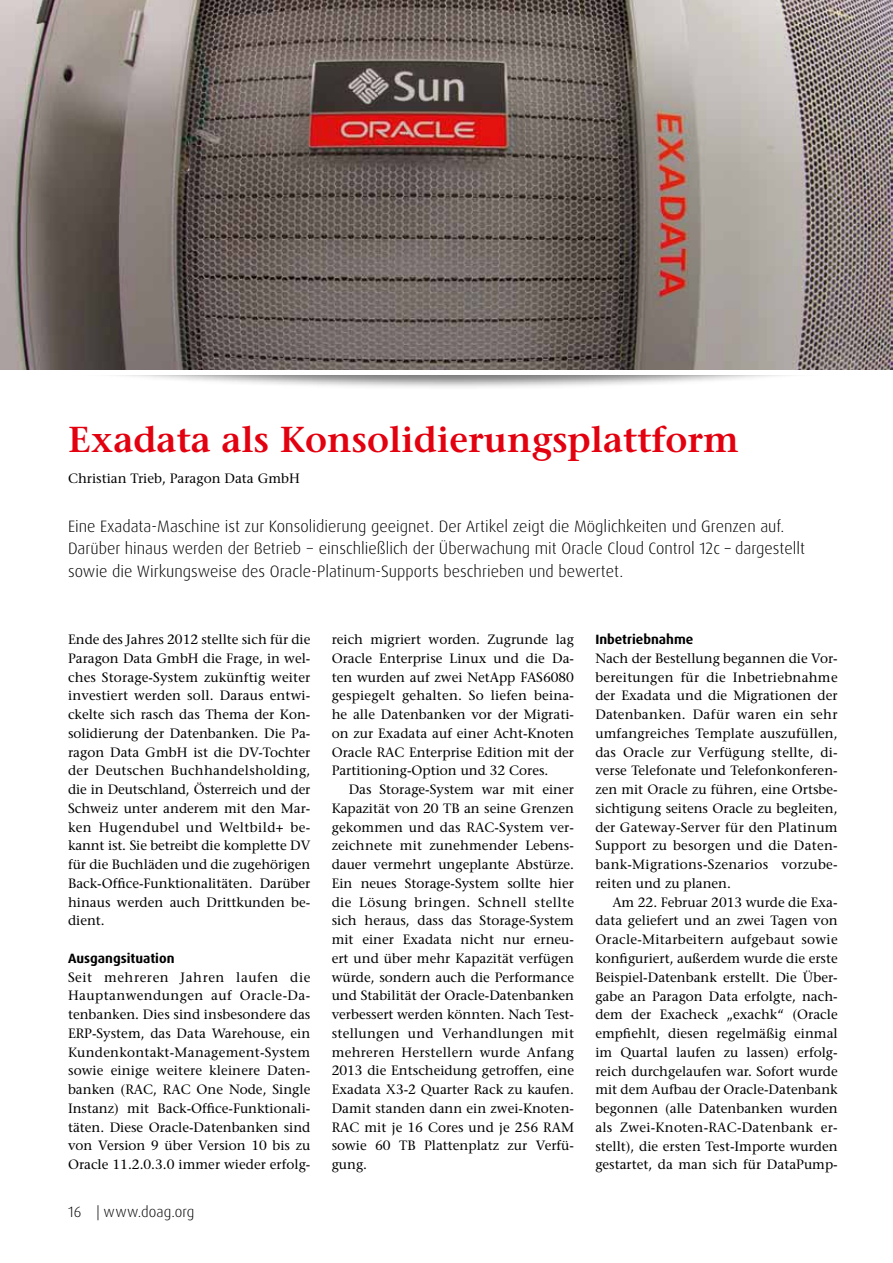
<style>
.page{position:relative;width:893px;height:1263px;background:#fff}
.page>*{position:absolute;margin:0;border:0;box-sizing:border-box;transform-origin:0 0}
.t1{font:600 36px "Stone Serif Std";color:#e3000f}
.t2{font:300 16.5px/22.5px "Dax Pro";color:#000}
.t3{font:300 15px "Dax Pro";letter-spacing:.01em;color:#000}
.t4{font:500 13.5px/18.8px "Stone Serif Std";color:#000;text-align:justify}
.t5{font:700 13.5px "Dax Pro";color:#000}
</style>
<div class="page">
<div style="left:0;top:78px;width:893px;height:312px;background:#000;opacity:.55"></div>
<img style="left:0;top:0;width:893px;height:370px">
<hr style="left:0;top:370px;width:892px;height:4px;background:#fff">
<h1 class="t1" style="left:68px;top:418px;width:673px">Exadata als Konsolidierungsplattform</h1>
<p class="t4" style="left:68px;top:469px;width:233px">Christian Trieb, Paragon Data GmbH</p>
<p class="t2" style="left:68px;top:515px;width:739px">Eine Exadata-Maschine ist zur Konsolidierung geeignet. Der Artikel zeigt die Möglichkeiten und Grenzen auf.<br>Darüber hinaus werden der Betrieb − einschließlich der Überwachung mit Oracle Cloud Control 12c – dargestellt sowie die Wirkungsweise des Oracle-Platinum-Supports beschrieben und bewertet.</p>
<p class="t4" style="left:68px;top:630px;width:244px">Ende des Jahres 2012 stellte sich für die Paragon Data GmbH die Frage, in wel&shy;ches Storage-System zukünftig weiter investiert werden soll. Daraus entwi&shy;ckelte sich rasch das Thema der Kon&shy;solidierung der Datenbanken. Die Pa&shy;ragon Data GmbH ist die DV-Tochter der Deutschen Buchhandelsholding, die in Deutschland, Österreich und der Schweiz unter anderem mit den Mar&shy;ken Hugendubel und Weltbild+ be&shy;kannt ist. Sie betreibt die komplette DV für die Buchläden und die zugehörigen Back-Office-Funktionalitäten. Darüber hinaus werden auch Drittkunden be&shy;dient.</p>
<p class="t5" style="left:68px;top:949px;width:108px">Ausgangsituation</p>
<p class="t4" style="left:68px;top:968px;width:244px">Seit mehreren Jahren laufen die Hauptanwendungen auf Oracle-Da&shy;tenbanken. Dies sind insbesondere das ERP-System, das Data Warehouse, ein Kundenkontakt-Management-System sowie einige weitere kleinere Daten&shy;banken (RAC, RAC One Node, Single Instanz) mit Back-Office-Funktionali&shy;täten. Diese Oracle-Datenbanken sind von Version 9 über Version 10 bis zu Oracle 11.2.0.3.0 immer wieder erfolg-</p>
<p class="t3" style="left:68px;top:1202px;width:128px">16 | www.doag.org</p>
<p class="t4" style="left:332px;top:630px;width:244px">reich migriert worden. Zugrunde lag Oracle Enterprise Linux und die Da&shy;ten wurden auf zwei NetApp FAS6080 gespiegelt gehalten. So liefen beina&shy;he alle Datenbanken vor der Migrati&shy;on zur Exadata auf einer Acht-Knoten Oracle RAC Enterprise Edition mit der Partitioning-Option und 32 Cores.</p>
<p class="t4" style="left:332px;top:780px;width:244px;text-indent:17px">Das Storage-System war mit einer Kapazität von 20 TB an seine Grenzen gekommen und das RAC-System ver&shy;zeichnete mit zunehmender Lebens&shy;dauer vermehrt ungeplante Abstürze.<br>Ein neues Storage-System sollte hier die Lösung bringen. Schnell stellte sich heraus, dass das Storage-System mit einer Exadata nicht nur erneu&shy;ert und über mehr Kapazität verfügen würde, sondern auch die Performance und Stabilität der Oracle-Datenbanken verbessert werden könnten. Nach Test&shy;stellungen und Verhandlungen mit mehreren Herstellern wurde Anfang 2013 die Entscheidung getroffen, eine Exadata X3-2 Quarter Rack zu kaufen.<br>Damit standen dann ein zwei-Knoten-RAC mit je 16 Cores und je 256 RAM sowie 60 TB Plattenplatz zur Verfü&shy;gung.</p>
<p class="t5" style="left:595px;top:631px;width:99px">Inbetriebnahme</p>
<p class="t4" style="left:595px;top:649px;width:244px">Nach der Bestellung begannen die Vor&shy;bereitungen für die Inbetriebnahme der Exadata und die Migrationen der Datenbanken. Dafür waren ein sehr umfangreiches Template auszufüllen, das Oracle zur Verfügung stellte, di&shy;verse Telefonate und Telefonkonferen&shy;zen mit Oracle zu führen, eine Ortsbe&shy;sichtigung seitens Oracle zu begleiten, der Gateway-Server für den Platinum Support zu besorgen und die Daten&shy;bank-Migrations-Szenarios vorzube&shy;reiten und zu planen.</p>
<p class="t4" style="left:595px;top:893px;width:244px;text-indent:17px">Am 22. Februar 2013 wurde die Exa&shy;data geliefert und an zwei Tagen von Oracle-Mitarbeitern aufgebaut sowie konfiguriert, außerdem wurde die erste Beispiel-Datenbank erstellt. Die Über&shy;gabe an Paragon Data erfolgte, nach&shy;dem der Exacheck „exachk“ (Oracle empfiehlt, diesen regelmäßig einmal im Quartal laufen zu lassen) erfolg&shy;reich durchgelaufen war. Sofort wurde mit dem Aufbau der Oracle-Datenbank begonnen (alle Datenbanken wurden als Zwei-Knoten-RAC-Datenbank er&shy;stellt), die ersten Test-Importe wurden gestartet, da man sich für DataPump-</p>
</div>
